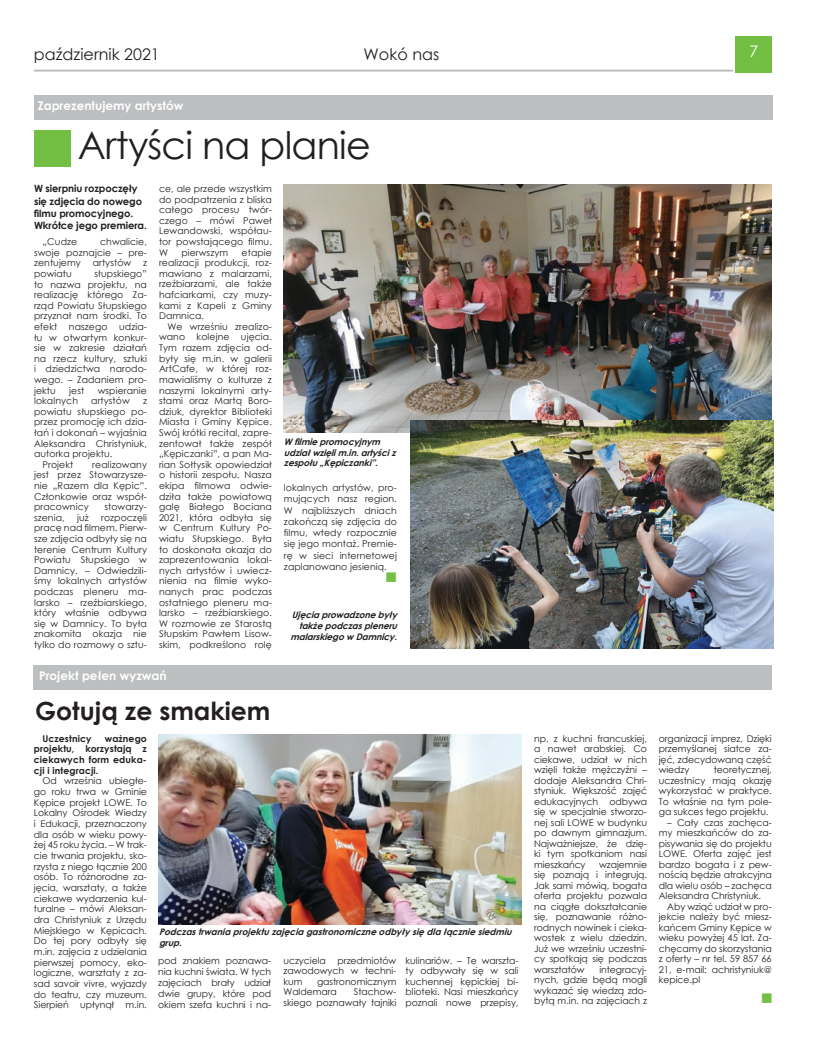
<style>
.page{position:relative;width:820px;height:1049px;background:#fff}
.page>*{position:absolute;margin:0;border:0;box-sizing:border-box;transform-origin:0 0}
.t1{font:38px "Century Gothic";letter-spacing:-.02em;color:#231f20}
.t2{font:700 25px "Century Gothic";color:#231f20}
.t3{font:16px "Century Gothic";color:#231f20}
.t4{font:16px "Century Gothic";color:#fff}
.t5{font:700 12px "Century Gothic";color:#fff}
.t6{font:700 10px/12.1px "Century Gothic";letter-spacing:-.01em;color:#231f20}
.t7{font:9.3px/10.6px "Century Gothic";letter-spacing:.01em;color:#231f20;text-align:justify}
.t8{font:700 9.3px/10.7px "Century Gothic";letter-spacing:.01em;color:#231f20;text-align:justify}
.t9{font:italic 700 9px/10.8px "Century Gothic";letter-spacing:-.005em;color:#231f20}
</style>
<div class="page">
<hr style="left:34px;top:70px;width:699px;height:2px;background:#bcbec0">
<div style="left:735px;top:36px;width:36px;height:36px;background:#72bf44"></div>
<div style="left:34px;top:95px;width:738px;height:24px;background:#bcbec0"></div>
<div style="left:35px;top:131px;width:36px;height:36px;background:#72bf44"></div>
<img style="left:284px;top:185px;width:487px;height:247px">
<div style="left:34px;top:665px;width:737px;height:24px;background:#bcbec0"></div>
<img style="left:158px;top:735px;width:363px;height:189px">
<img style="left:410px;top:420px;width:363px;height:228px">
<h3 class="t3" style="left:34px;top:43px;width:127px">październik 2021</h3>
<h3 class="t3" style="left:363px;top:43px;width:77px">Wokó nas</h3>
<h3 class="t4" style="left:749px;top:40px;width:10px">7</h3>
<p class="t5" style="left:38px;top:96px;width:147px">Zaprezentujemy artystów</p>
<h1 class="t1" style="left:78px;top:119px;width:294px">Artyści na planie</h1>
<p class="t6" style="left:34px;top:182px;width:114px">W sierpniu rozpoczęły się zdjęcia do nowego filmu promocyjnego.<br>Wkrótce jego premiera.</p>
<p class="t7" style="left:43px;top:236px;width:36px">„Cudze</p>
<p class="t7" style="left:159px;top:183px;width:114px">ce, ale przede wszystkim do podpatrzenia z bliska całego procesu twór&shy;czego – mówi Paweł Lewandowski, współau&shy;tor powstającego filmu.<br>W</p>
<p class="t7" style="left:34px;top:236px;width:114px;text-indent:66px">chwalicie, swoje poznajcie – pre&shy;zentujemy</p>
<p class="t7" style="left:159px;top:247px;width:114px;text-indent:83px">etapie realizacji produkcji, roz&shy;mawiano z malarzami, rzeźbiarzami, ale także hafciarkami, czy muzy&shy;kami z Kapeli z Gminy Damnica.</p>
<p class="t7" style="left:159px;top:321px;width:114px;text-indent:9px">We wrześniu zrealizo&shy;wano kolejne ujęcia.<br>Tym razem zdjęcia od&shy;były się m.in. w galerii ArtCafe, w której roz&shy;mawialiśmy o kulturze z naszymi lokalnymi arty&shy;stami oraz Martą Boro&shy;dziuk, dyrektor Biblioteki Miasta i Gminy Kępice.<br>Swój krótki recital, zapre&shy;zentował także zespół „Kępiczanki”, a pan Ma&shy;rian Sołtysik opowiedział o historii zespołu. Nasza ekipa filmowa odwie&shy;dziła także powiatową galę Białego Bociana 2021, która odbyła się w Centrum Kultury Po&shy;wiatu Słupskiego. Była to doskonała okazja do zaprezentowania lokal&shy;nych artystów i uwiecz&shy;nienia na filmie wyko&shy;nanych prac podczas ostatniego pleneru ma&shy;larsko – rzeźbiarskiego.<br>W rozmowie ze Starostą Słupskim Pawłem Lisow&shy;skim, podkreślono rolę</p>
<p class="t7" style="left:181px;top:247px;width:48px">pierwszym</p>
<p class="t7" style="left:93px;top:257px;width:40px">artystów</p>
<p class="t7" style="left:143px;top:257px;width:5px">z</p>
<p class="t7" style="left:34px;top:268px;width:114px;text-indent:60px">słupskiego” to nazwa projektu, na realizację którego Za&shy;rząd Powiatu Słupskiego przyznał nam środki. To efekt</p>
<p class="t7" style="left:34px;top:268px;width:39px">powiatu</p>
<p class="t7" style="left:34px;top:321px;width:114px;text-indent:85px">udzia&shy;łu w otwartym konkur&shy;sie w zakresie działań na rzecz kultury, sztuki i dziedzictwa narodo&shy;wego. – Zadaniem pro&shy;jektu</p>
<p class="t7" style="left:69px;top:321px;width:40px">naszego</p>
<p class="t7" style="left:69px;top:385px;width:16px">jest</p>
<p class="t7" style="left:98px;top:385px;width:51px">wspieranie</p>
<p class="t7" style="left:34px;top:395px;width:45px">lokalnych</p>
<p class="t7" style="left:91px;top:395px;width:40px">artystów</p>
<p class="t7" style="left:143px;top:395px;width:5px">z</p>
<p class="t7" style="left:34px;top:406px;width:114px">powiatu słupskiego po-</p>
<p class="t7" style="left:34px;top:417px;width:114px">przez promocję ich dzia-</p>
<p class="t7" style="left:34px;top:427px;width:114px">łań i dokonań – wyjaśnia</p>
<p class="t7" style="left:34px;top:438px;width:114px">Aleksandra Christyniuk,</p>
<p class="t7" style="left:34px;top:448px;width:80px">autorka projektu.</p>
<p class="t7" style="left:43px;top:459px;width:32px">Projekt</p>
<p class="t9" style="left:284px;top:436px;width:116px">W filmiepromocyjnym udziałwzięlim.in.artyściz zespołu„Kępiczanki”.</p>
<p class="t7" style="left:34px;top:459px;width:114px;text-indent:58px">realizowany jest przez Stowarzysze&shy;nie „Razem dla Kępic”.<br>Członkowie oraz współ&shy;pracownicy</p>
<p class="t7" style="left:284px;top:482px;width:114px;line-height:11.2px">lokalnych artystów, pro&shy;mujących nasz region.<br>W najbliższych dniach zakończą się zdjęcia do filmu, wtedy rozpocznie się jego montaż. Premie&shy;rę w sieci internetowej zaplanowano jesienią.</p>
<p class="t7" style="left:104px;top:501px;width:44px">stowarzy-</p>
<p class="t7" style="left:34px;top:512px;width:114px;text-indent:67px">rozpoczęli pracę nad filmem. Pierw&shy;sze zdjęcia odbyły się na terenie Centrum Kultury Powiatu Słupskiego w Damnicy. – Odwiedzili&shy;śmy lokalnych artystów podczas pleneru ma&shy;larsko – rzeźbiarskiego, który właśnie odbywa się w Damnicy. To była znakomita okazja nie tylko do rozmowy o sztu-</p>
<p class="t7" style="left:34px;top:512px;width:32px">szenia,</p>
<p class="t7" style="left:77px;top:512px;width:13px">już</p>
<p class="t9" style="left:290px;top:609px;width:111px;text-align:right">Ujęciaprowadzonebyły takżepodczaspleneru malarskiegow Damnicy.</p>
<p class="t5" style="left:39px;top:667px;width:129px">Projekt pełen wyzwań</p>
<h2 class="t2" style="left:35px;top:691px;width:236px">Gotują ze smakiem</h2>
<p class="t8" style="left:34px;top:732px;width:114px;text-indent:71px">ważnego projektu, korzystają z ciekawych form eduka&shy;cji i integracji.</p>
<p class="t7" style="left:34px;top:775px;width:114px;text-indent:9px">Od września ubiegłe&shy;go roku trwa w Gminie Kępice projekt LOWE. To Lokalny Ośrodek Wiedzy i Edukacji, przeznaczony dla osób w wieku powy&shy;żej 45 roku życia. – W trak&shy;cie trwania projektu, sko&shy;rzysta z niego łącznie 200 osób. To różnorodne za&shy;jęcia, warsztaty, a także ciekawe wydarzenia kul&shy;turalne – mówi Aleksan&shy;dra Christyniuk z Urzędu Miejskiego w Kępicach.<br>Do tej pory odbyły się m.in. zajęcia z udzielania pierwszej pomocy, eko&shy;logiczne, warsztaty z za&shy;sad savoir vivre, wyjazdy do teatru, czy muzeum.<br>Sierpień upłynął m.in.</p>
<p class="t8" style="left:42px;top:732px;width:51px">Uczestnicy</p>
<p class="t9" style="left:159px;top:926px;width:357px">Podczastrwaniaprojektuzajęciagastronomiczneodbyłysiędlałączniesiedmiu grup.</p>
<p class="t7" style="left:158px;top:955px;width:114px;line-height:11.1px">pod znakiem poznawa&shy;nia kuchni świata. W tych zajęciach brały udział dwie grupy, które pod okiem szefa kuchni i na-</p>
<p class="t7" style="left:283px;top:955px;width:114px;text-indent:54px">przedmiotów zawodowych w techni&shy;kum</p>
<p class="t7" style="left:283px;top:955px;width:44px">uczyciela</p>
<p class="t7" style="left:283px;top:976px;width:114px;text-indent:34px">gastronomicznym<br>Waldemara</p>
<p class="t7" style="left:283px;top:986px;width:114px;text-align:right">Stachow-<br>skiego poznawały tajniki</p>
<p class="t7" style="left:405px;top:955px;width:114px">kulinariów. – Te warszta&shy;ty odbywały się w sali kuchennej kępickiej bi&shy;blioteki. Nasi mieszkańcy poznali nowe przepisy,</p>
<p class="t7" style="left:534px;top:733px;width:114px">np. z kuchni francuskiej, a nawet arabskiej. Co ciekawe, udział w nich wzięli także mężczyźni – dodaje Aleksandra Chri&shy;styniuk. Większość zajęć edukacyjnych odbywa się w specjalnie stworzo&shy;nej sali LOWE w budynku po dawnym gimnazjum.<br>Najważniejsze, że dzię&shy;ki tym spotkaniom nasi mieszkańcy</p>
<p class="t7" style="left:534px;top:859px;width:114px;text-indent:65px">wzajemnie się poznają i integrują.<br>Jak sami mówią, bogata oferta projektu pozwala na ciągłe dokształcanie się, poznawanie różno&shy;rodnych nowinek i cieka&shy;wostek z wielu dziedzin.<br>Już we wrześniu uczestni&shy;cy spotkają się podczas warsztatów</p>
<p class="t7" style="left:534px;top:964px;width:114px;text-indent:65px">integracyj&shy;nych, gdzie będą mogli wykazać się wiedzą zdo&shy;bytą m.in. na zajęciach z</p>
<p class="t7" style="left:658px;top:733px;width:114px">organizacji imprez. Dzięki przemyślanej siatce za&shy;jęć, zdecydowaną część wiedzy</p>
<p class="t7" style="left:658px;top:764px;width:114px;text-indent:55px">teoretycznej, uczestnicy mają okazję wykorzystać w praktyce.<br>To właśnie na tym pole&shy;ga sukces tego projektu.</p>
<p class="t7" style="left:658px;top:817px;width:114px;text-indent:9px">– Cały czas zachęca&shy;my mieszkańców do za&shy;pisywania się do projektu LOWE. Oferta zajęć jest bardzo bogata i z pew&shy;nością będzie atrakcyjna dla wielu osób – zachęca Aleksandra Christyniuk.</p>
<p class="t7" style="left:658px;top:901px;width:114px;text-indent:9px">Aby wziąć udział w pro&shy;jekcie należy być miesz&shy;kańcem Gminy Kępice w wieku powyżej 45 lat. Za&shy;chęcamy do skorzystania z oferty – nr tel. 59 857 66<br>21, e-mail: achristyniuk@ kepice.pl</p>
</div>
